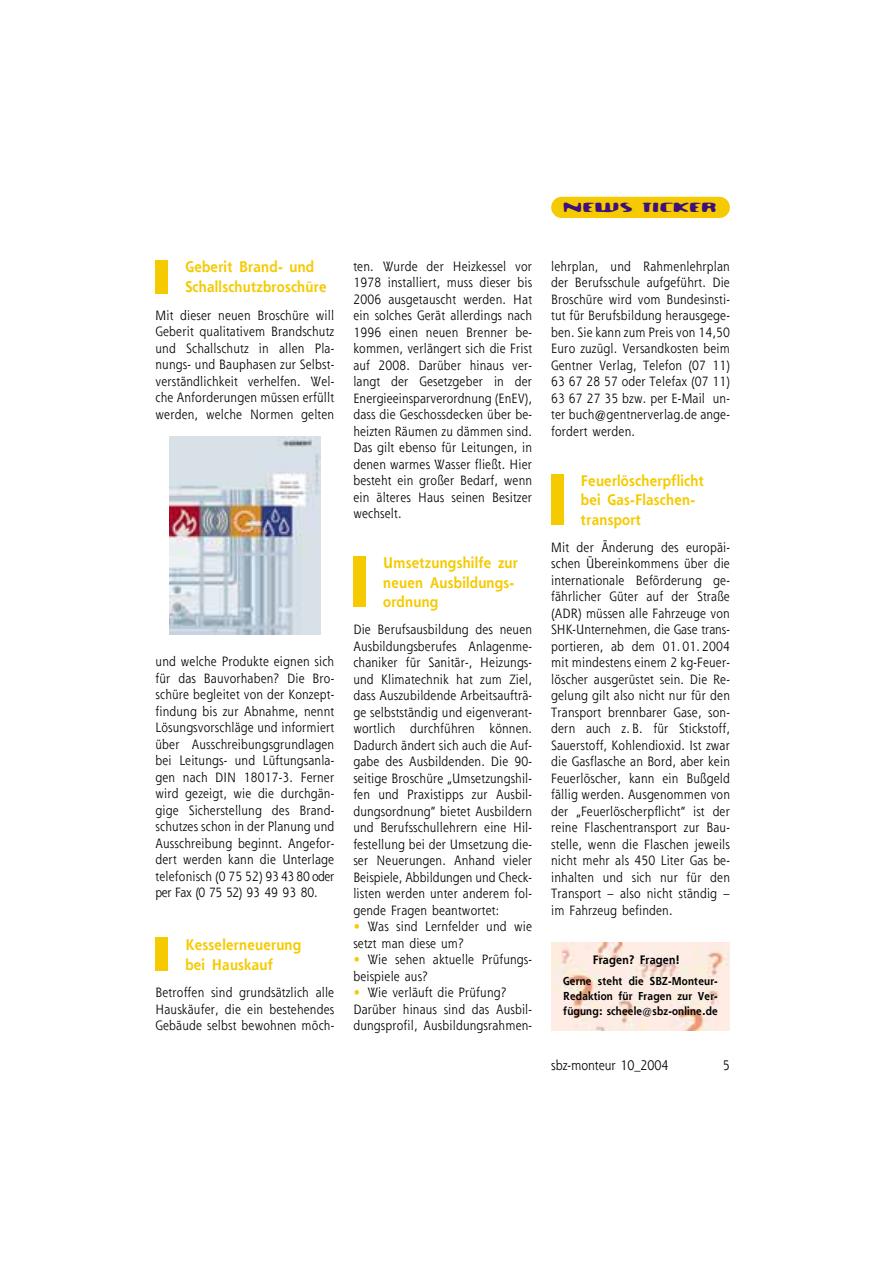
<style>
.page{position:relative;width:893px;height:1263px;background:#fff}
.page>*{position:absolute;margin:0;border:0;box-sizing:border-box;transform-origin:0 0}
.t1{font:19.5px "Dioptrin";letter-spacing:.045em;color:#3d107b;scale:.9 1}
.t2{font:700 15px/19.5px "Shannon";letter-spacing:.02em;color:#f5ca00;scale:.9 1}
.t3{font:13.5px "Shannon";color:#000;scale:.9 1}
.t4{font:13.2px/16.5px "Shannon";letter-spacing:.015em;color:#000;text-align:justify;scale:.9 1}
.t5{font:700 12px "Shannon";letter-spacing:.02em;color:#000;scale:.9 1}
.t6{font:700 11.25px/15px "Shannon";letter-spacing:.02em;color:#000;text-align:justify;scale:.9 1}
.s1{color:#f5ca00}
</style>
<div class="page">
<img style="left:551px;top:943px;width:178px;height:87px">
<div style="left:551px;top:197px;width:178px;height:21px;background:#f5ca00;border-radius:11px"></div>
<div style="left:353px;top:556px;width:13px;height:50px;background:#f5ca00"></div>
<div style="left:155px;top:937px;width:13px;height:34px;background:#f5ca00"></div>
<div style="left:155px;top:261px;width:13px;height:33px;background:#f5ca00"></div>
<div style="left:551px;top:474px;width:13px;height:51px;background:#f5ca00"></div>
<img style="left:169px;top:436px;width:152px;height:198px">
<p class="t2" style="left:185px;top:258px;width:158px">Geberit Brand- und<br>Schallschutzbroschüre</p>
<p class="t4" style="left:155px;top:308px;width:200px">Mit dieser neuen Broschüre will Geberit qualitativem Brandschutz und Schallschutz in allen Pla&shy;nungs- und Bauphasen zur Selbst&shy;verständlichkeit verhelfen. Wel&shy;che Anforderungen müssen erfüllt werden, welche Normen gelten</p>
<p class="t4" style="left:155px;top:654px;width:200px">und welche Produkte eignen sich für das Bauvorhaben? Die Bro&shy;schüre begleitet von der Konzept&shy;findung bis zur Abnahme, nennt Lösungsvorschläge und informiert über Ausschreibungsgrundlagen bei Leitungs- und Lüftungsanla&shy;gen nach DIN 18017-3. Ferner wird gezeigt, wie die durchgän&shy;gige Sicherstellung des Brand&shy;schutzes schon in der Planung und Ausschreibung beginnt. Angefor&shy;dert werden kann die Unterlage telefonisch (0 75 52) 93 43 80 oder per Fax (0 75 52) 93 49 93 80.</p>
<p class="t2" style="left:185px;top:937px;width:130px">Kesselerneuerung bei Hauskauf</p>
<p class="t4" style="left:155px;top:985px;width:200px">Betroffen sind grundsätzlich alle Hauskäufer, die ein bestehendes Gebäude selbst bewohnen möch-</p>
<p class="t4" style="left:353px;top:259px;width:200px">ten. Wurde der Heizkessel vor 1978 installiert, muss dieser bis 2006 ausgetauscht werden. Hat ein solches Gerät allerdings nach 1996 einen neuen Brenner be&shy;kommen, verlängert sich die Frist auf 2008. Darüber hinaus ver&shy;langt der Gesetzgeber in der Energieeinsparverordnung (EnEV), dass die Geschossdecken über be&shy;heizten Räumen zu dämmen sind.<br>Das gilt ebenso für Leitungen, in denen warmes Wasser fließt. Hier besteht ein großer Bedarf, wenn ein älteres Haus seinen Besitzer wechselt.</p>
<p class="t2" style="left:383px;top:554px;width:151px">Umsetzungshilfe zur neuen Ausbildungs&shy;ordnung</p>
<p class="t4" style="left:353px;top:623px;width:200px">Die Berufsausbildung des neuen Ausbildungsberufes Anlagenme&shy;chaniker für Sanitär-, Heizungs&shy;und Klimatechnik hat zum Ziel, dass Auszubildende Arbeitsaufträ&shy;ge selbstständig und eigenverant&shy;wortlich durchführen können.<br>Dadurch ändert sich auch die Auf&shy;gabe des Ausbildenden. Die 90- seitige Broschüre „Umsetzungshil&shy;fen und Praxistipps zur Ausbil&shy;dungsordnung“ bietet Ausbildern und Berufsschullehrern eine Hil&shy;festellung bei der Umsetzung die&shy;ser Neuerungen. Anhand vieler Beispiele, Abbildungen und Check&shy;listen werden unter anderem fol&shy;gende Fragen beantwortet:</p>
<p class="t4" style="left:353px;top:920px;width:200px"><span class="s1">•</span> Was sind Lernfelder und wie setzt man diese um?</p>
<p class="t4" style="left:353px;top:953px;width:200px"><span class="s1">•</span> Wie sehen aktuelle Prüfungs&shy;beispiele aus?</p>
<p class="t4" style="left:353px;top:986px;width:200px;text-align:left"><span class="s1">•</span> Wie verläuft die Prüfung?<br>Darüber hinaus sind das Ausbil&shy;dungsprofil, Ausbildungsrahmen-</p>
<h1 class="t1" style="left:564px;top:194px;width:172px">NEWS TICKER</h1>
<p class="t4" style="left:551px;top:259px;width:200px">lehrplan, und Rahmenlehrplan der Berufsschule aufgeführt. Die Broschüre wird vom Bundesinsti&shy;tut für Berufsbildung herausgege&shy;ben. Sie kann zum Preis von 14,50<br>Euro zuzügl. Versandkosten beim Gentner Verlag, Telefon (07 11)<br>63 67 28 57 oder Telefax (07 11)<br>63 67 27 35 bzw. per E-Mail un&shy;ter buch@gentnerverlag.de ange&shy;fordert werden.</p>
<p class="t2" style="left:581px;top:472px;width:138px">Feuerlöscherpflicht bei Gas-Flaschen&shy;transport</p>
<p class="t4" style="left:551px;top:540px;width:200px">Mit der Änderung des europäi&shy;schen Übereinkommens über die internationale Beförderung ge&shy;fährlicher Güter auf der Straße (ADR) müssen alle Fahrzeuge von SHK-Unternehmen, die Gase trans&shy;portieren, ab dem 01. 01. 2004 mit mindestens einem 2 kg-Feuer&shy;löscher ausgerüstet sein. Die Re&shy;gelung gilt also nicht nur für den Transport brennbarer Gase, son&shy;dern auch z. B. für Stickstoff, Sauerstoff, Kohlendioxid. Ist zwar die Gasflasche an Bord, aber kein Feuerlöscher, kann ein Bußgeld fällig werden. Ausgenommen von der „Feuerlöscherpflicht“ ist der reine Flaschentransport zur Bau&shy;stelle, wenn die Flaschen jeweils nicht mehr als 450 Liter Gas be&shy;inhalten und sich nur für den Transport – also nicht ständig – im Fahrzeug befinden.</p>
<p class="t5" style="left:593px;top:954px;width:98px">Fragen? Fragen!</p>
<p class="t6" style="left:563px;top:974px;width:173px">Gerne steht die SBZ-Monteur-Redaktion für Fragen zur Ver&shy;fügung: scheele@sbz-online.de</p>
<p class="t3" style="left:551px;top:1060px;width:132px">sbz-monteur 10_2004</p>
<p class="t3" style="left:723px;top:1060px;width:9px">5</p>
</div>
